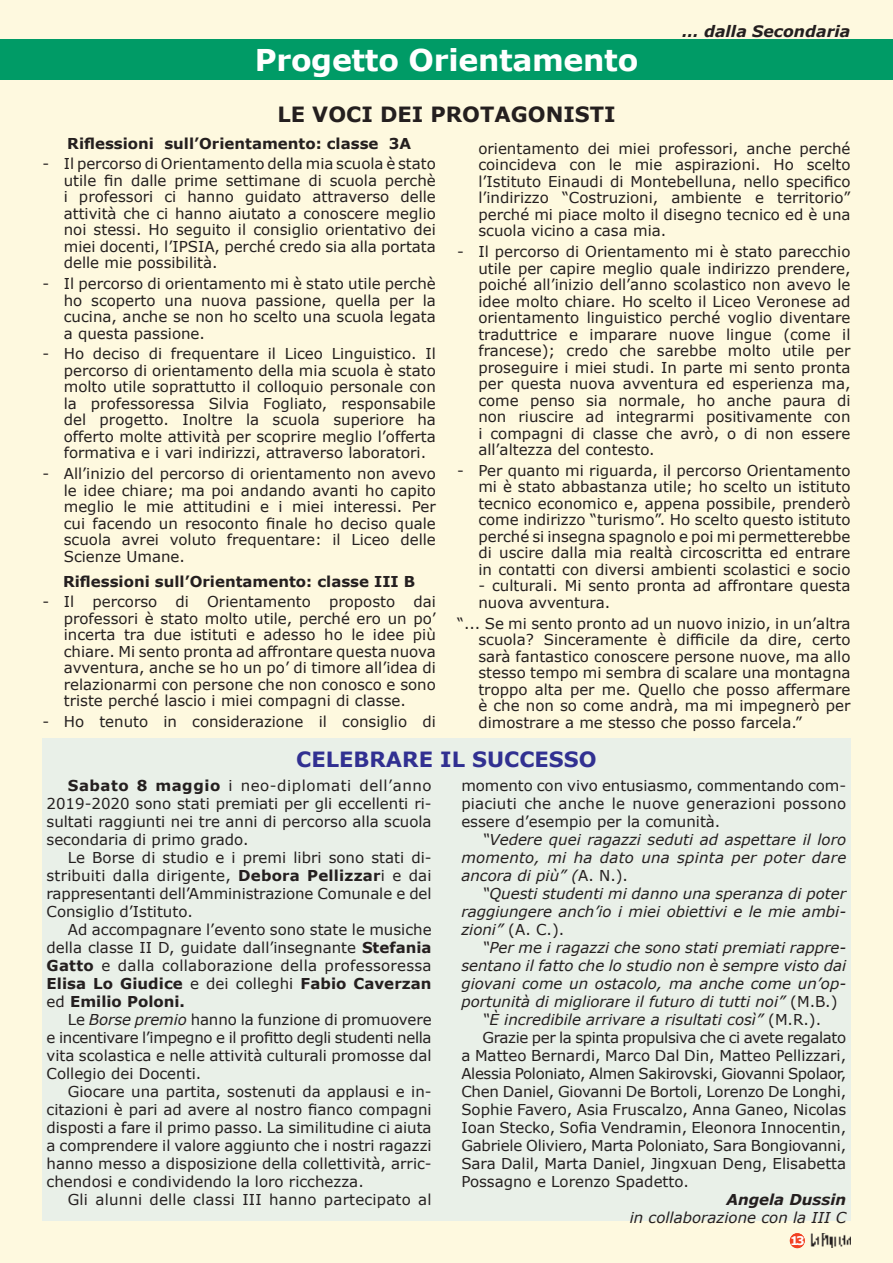
<style>
.page{position:relative;width:893px;height:1263px;background:#fef9df}
.page>*{position:absolute;margin:0;border:0;box-sizing:border-box;transform-origin:0 0}
.t1{font:700 30px "Verdana";letter-spacing:-.01em;color:#fff}
.t2{font:700 21px "Verdana";color:#241f1f}
.t3{font:700 21px "Verdana";color:#313091}
.t4{font:italic 700 15.75px "Verdana";color:#241f1f}
.t5{font:15px/16.5px "Verdana";color:#241f1f;text-align:justify}
.t6{font:italic 15px/18px "Verdana";color:#241f1f;text-align:justify}
.t7{font:15px "Verdana";letter-spacing:-.025em;color:#241f1f}
.t8{font:700 15px "Verdana";color:#241f1f}
.t9{font:italic 700 15px "Verdana";color:#241f1f}
.t10{font:700 12px "Verdana";color:#fff}
.s1{font-style:normal}
.s2{font-weight:700}
.s3{font-style:italic}
</style>
<div class="page">
<img style="left:810px;top:1233px;width:41px;height:14px">
<div style="left:791px;top:1234px;width:13px;height:13px;background:#f24122;border-radius:50%"></div>
<div style="left:790px;top:1233px;width:15px;height:15px;border:2px solid #f24122;border-radius:50%"></div>
<div style="left:0;top:39px;width:893px;height:41px;background:#009b66"></div>
<div style="left:43px;top:738px;width:808px;height:482px;background:#e9f0e8"></div>
<h1 class="t1" style="left:255px;top:39px;width:385px">Progetto Orientamento</h1>
<p class="t4" style="left:682px;top:20px;width:170px">… dalla Secondaria</p>
<h2 class="t2" style="left:277px;top:99px;width:340px">LE VOCI DEI PROTAGONISTI</h2>
<p class="t5" style="left:478px;top:140px;width:374px">orientamento dei miei professori, anche perché coincideva con le mie aspirazioni. Ho scelto l’Istituto Einaudi di Montebelluna, nello specifico l’indirizzo “Costruzioni, ambiente e territorio” perché mi piace molto il disegno tecnico ed è una scuola vicino a casa mia.</p>
<p class="t5" style="left:478px;top:243px;width:374px;text-indent:-21px">- Il percorso di Orientamento mi è stato parecchio utile per capire meglio quale indirizzo prendere, poiché all’inizio dell’anno scolastico non avevo le idee molto chiare. Ho scelto il Liceo Veronese ad orientamento linguistico perché voglio diventare traduttrice e imparare nuove lingue (come il francese); credo che sarebbe molto utile per proseguire i miei studi. In parte mi sento pronta per questa nuova avventura ed esperienza ma, come penso sia normale, ho anche paura di non riuscire ad integrarmi positivamente con i compagni di classe che avrò, o di non essere all’altezza del contesto.</p>
<p class="t5" style="left:478px;top:462px;width:374px;text-indent:-21px">- Per quanto mi riguarda, il percorso Orientamento mi è stato abbastanza utile; ho scelto un istituto tecnico economico e, appena possibile, prenderò come indirizzo “turismo”. Ho scelto questo istituto perché si insegna spagnolo e poi mi permetterebbe di uscire dalla mia realtà circoscritta ed entrare in contatti con diversi ambienti scolastici e socio</p>
<p class="t5" style="left:478px;top:578px;width:374px">- culturali. Mi sento pronta ad affrontare questa nuova avventura.</p>
<p class="t5" style="left:478px;top:615px;width:374px;text-indent:-21px">“... Se mi sento pronto ad un nuovo inizio, in un’altra scuola? Sinceramente è difficile da dire, certo sarà fantastico conoscere persone nuove, ma allo stesso tempo mi sembra di scalare una montagna troppo alta per me. Quello che posso affermare è che non so come andrà, ma mi impegnerò per dimostrare a me stesso che posso farcela.”</p>
<p class="t8" style="left:67px;top:133px;width:345px">Riflessioni sull’Orientamento: classe 3A</p>
<p class="t5" style="left:64px;top:155px;width:374px;text-indent:-21px">- Il percorso di Orientamento della mia scuola è stato utile fin dalle prime settimane di scuola perchè i professori ci hanno guidato attraverso delle attività che ci hanno aiutato a conoscere meglio noi stessi. Ho seguito il consiglio orientativo dei miei docenti, l’IPSIA, perché credo sia alla portata delle mie possibilità.</p>
<p class="t5" style="left:64px;top:275px;width:374px;text-indent:-21px">- Il percorso di orientamento mi è stato utile perchè ho scoperto una nuova passione, quella per la cucina, anche se non ho scelto una scuola legata a questa passione.</p>
<p class="t5" style="left:64px;top:345px;width:374px;text-indent:-21px">- Ho deciso di frequentare il Liceo Linguistico. Il percorso di orientamento della mia scuola è stato molto utile soprattutto il colloquio personale con la professoressa Silvia Fogliato, responsabile del progetto. Inoltre la scuola superiore ha offerto molte attività per scoprire meglio l’offerta formativa e i vari indirizzi, attraverso laboratori.</p>
<p class="t5" style="left:64px;top:465px;width:374px;text-indent:-21px">- All’inizio del percorso di orientamento non avevo le idee chiare; ma poi andando avanti ho capito meglio le mie attitudini e i miei interessi. Per cui facendo un resoconto finale ho deciso quale scuola avrei voluto frequentare: il Liceo delle Scienze Umane.</p>
<p class="t8" style="left:63px;top:570px;width:354px">Riflessioni sull’Orientamento: classe III B</p>
<p class="t5" style="left:64px;top:593px;width:374px;text-indent:-21px">- Il percorso di Orientamento proposto dai professori è stato molto utile, perché ero un po’ incerta tra due istituti e adesso ho le idee più chiare. Mi sento pronta ad affrontare questa nuova avventura, anche se ho un po’ di timore all’idea di relazionarmi con persone che non conosco e sono triste perché lascio i miei compagni di classe.</p>
<p class="t5" style="left:43px;top:713px;width:395px">- Ho tenuto in considerazione il consiglio di</p>
<h2 class="t3" style="left:296px;top:744px;width:302px">CELEBRARE IL SUCCESSO</h2>
<p class="t5" style="left:461px;top:776px;width:386px;line-height:18px">momento con vivo entusiasmo, commentando com&shy;piaciuti che anche le nuove generazioni possono essere d’esempio per la comunità.</p>
<p class="t6" style="left:461px;top:830px;width:386px;text-indent:21px">“Vedere quei ragazzi seduti ad aspettare il loro momento, mi ha dato una spinta per poter dare ancora di più” (<span class="s1">A. N.).</span></p>
<p class="t6" style="left:461px;top:884px;width:386px;text-indent:21px">“Questi studenti mi danno una speranza di poter raggiungere anch’io i miei obiettivi e le mie ambi&shy;zioni” <span class="s1">(A. C.).</span></p>
<p class="t6" style="left:483px;top:938px;width:365px">“Per me i ragazzi che sono stati premiati rappre-</p>
<p class="t6" style="left:461px;top:956px;width:386px">sentano il fatto che lo studio non è sempre visto dai</p>
<p class="t6" style="left:461px;top:974px;width:386px">giovani come un ostacolo, ma anche come un’op-</p>
<p class="t6" style="left:461px;top:992px;width:378px">portunità di migliorare il futuro di tutti noi” <span class="s1">(M.B.)</span></p>
<p class="t6" style="left:483px;top:1010px;width:340px">“È incredibile arrivare a risultati così” <span class="s1">(M.R.).</span></p>
<p class="t7" style="left:483px;top:1027px;width:365px">Grazie per la spinta propulsiva che ci avete regalato</p>
<p class="t5" style="left:461px;top:1047px;width:386px">a Matteo Bernardi, Marco Dal Din, Matteo Pellizzari,</p>
<p class="t7" style="left:461px;top:1063px;width:386px">Alessia Poloniato, Almen Sakirovski, Giovanni Spolaor,</p>
<p class="t5" style="left:461px;top:1083px;width:386px">Chen Daniel, Giovanni De Bortoli, Lorenzo De Longhi,</p>
<p class="t5" style="left:461px;top:1101px;width:386px">Sophie Favero, Asia Fruscalzo, Anna Ganeo, Nicolas</p>
<p class="t5" style="left:461px;top:1119px;width:386px">Ioan Stecko, Sofia Vendramin, Eleonora Innocentin,</p>
<p class="t5" style="left:461px;top:1137px;width:386px">Gabriele Oliviero, Marta Poloniato, Sara Bongiovanni,</p>
<p class="t5" style="left:461px;top:1155px;width:386px">Sara Dalil, Marta Daniel, Jingxuan Deng, Elisabetta</p>
<p class="t5" style="left:461px;top:1173px;width:229px">Possagno e Lorenzo Spadetto.</p>
<p class="t9" style="left:726px;top:1189px;width:121px">Angela Dussin</p>
<p class="t6" style="left:630px;top:1208px;width:218px">in collaborazione con la III C</p>
<p class="t5" style="left:47px;top:776px;width:387px;line-height:18px;text-indent:21px"><span class="s2">Sabato 8 maggio</span> i neo-diplomati dell’anno 2019-2020 sono stati premiati per gli eccellenti ri&shy;sultati raggiunti nei tre anni di percorso alla scuola secondaria di primo grado.</p>
<p class="t5" style="left:47px;top:848px;width:387px;line-height:18px;text-indent:21px">Le Borse di studio e i premi libri sono stati di&shy;stribuiti dalla dirigente, <span class="s2">Debora Pellizzar</span>i e dai rappresentanti dell’Amministrazione Comunale e del Consiglio d’Istituto.</p>
<p class="t5" style="left:47px;top:920px;width:387px;line-height:18px;text-indent:21px">Ad accompagnare l’evento sono state le musiche della classe II D, guidate dall’insegnante <span class="s2">Stefania Gatto</span> e dalla collaborazione della professoressa <span class="s2">Elisa Lo Giudice</span> e dei colleghi <span class="s2">Fabio Caverzan </span>ed <span class="s2">Emilio Poloni.</span></p>
<p class="t5" style="left:47px;top:1010px;width:387px;line-height:18px;text-indent:21px">Le <span class="s3">Borse premio</span> hanno la funzione di promuovere e incentivare l’impegno e il profitto degli studenti nella vita scolastica e nelle attività culturali promosse dal Collegio dei Docenti.</p>
<p class="t5" style="left:47px;top:1082px;width:387px;line-height:18px;text-indent:21px">Giocare una partita, sostenuti da applausi e in&shy;citazioni è pari ad avere al nostro fianco compagni disposti a fare il primo passo. La similitudine ci aiuta a comprendere il valore aggiunto che i nostri ragazzi hanno messo a disposizione della collettività, arric&shy;chendosi e condividendo la loro ricchezza.</p>
<p class="t5" style="left:68px;top:1191px;width:365px">Gli alunni delle classi III hanno partecipato al</p>
<p class="t10" style="left:790px;top:1232px;width:16px">1 33</p>
</div>
